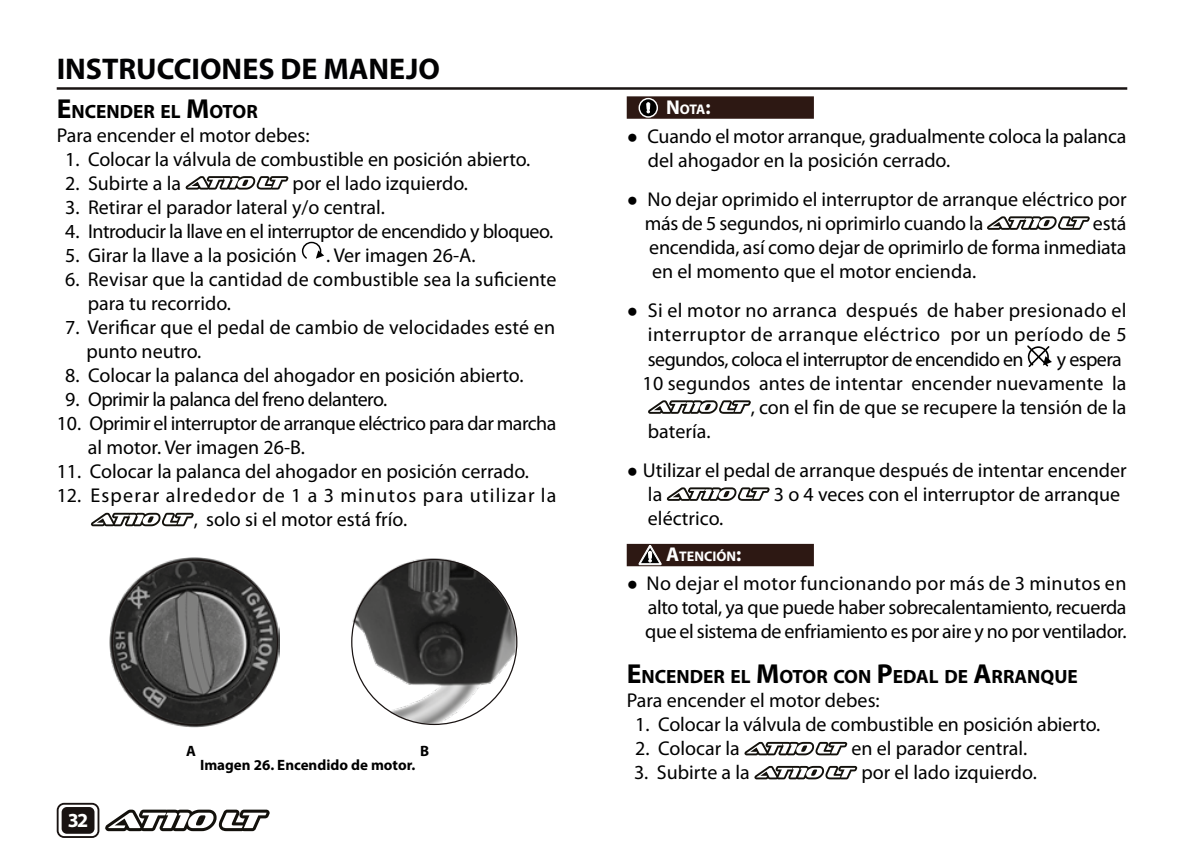
<style>
.page{position:relative;width:1184px;height:858px;background:#fff}
.page>*{position:absolute;margin:0;border:0;box-sizing:border-box;transform-origin:0 0}
.t1{font:700 30px "Myriad Pro";color:#020203}
.t2{font:20px/24px "Myriad Pro";color:#000}
.t3{font:20px/24px "Myriad Pro";letter-spacing:-.025em;color:#000}
.t4{font:20px/24px "Myriad Pro";letter-spacing:.06em;color:#000}
.t5{font:700 20px "Myriad Pro";color:#fff}
.t6{font:700 19.25px "Myriad Pro";color:#000}
.t7{font:700 15px "Myriad Pro";color:#000}
.t8{font:700 14px "Myriad Pro";color:#fff}
.s1{font-size:27.5px}
.s2{font-size:20px}
.s3{font-family:"Arial";font-size:18.75px}
</style>
<div class="page">
<svg style="left:105px;top:809px;width:164px;height:22px"></svg>
<hr style="left:57px;top:87px;width:1070px;height:3px;background:#1a1413">
<svg style="left:57px;top:802px;width:42px;height:35px"></svg>
<svg style="left:185px;top:176px;width:103px;height:13px"></svg>
<svg style="left:301px;top:241px;width:23px;height:18px"></svg>
<svg style="left:91px;top:512px;width:103px;height:14px"></svg>
<div style="left:626px;top:96px;width:188px;height:23px;background:#2d1813;border:5px solid #2d1813"></div>
<svg style="left:639px;top:99px;width:18px;height:18px"></svg>
<div style="left:638px;top:98px;width:20px;height:20px;border:1px solid #fff;border-radius:50%"></div>
<svg style="left:646px;top:102px;width:4px;height:11px"></svg>
<svg style="left:987px;top:216px;width:102px;height:14px"></svg>
<svg style="left:1027px;top:345px;width:24px;height:23px"></svg>
<svg style="left:648px;top:400px;width:102px;height:14px"></svg>
<svg style="left:666px;top:487px;width:103px;height:14px"></svg>
<div style="left:626px;top:544px;width:188px;height:22px;background:#2d1813"></div>
<svg style="left:638px;top:545px;width:23px;height:20px"></svg>
<svg style="left:744px;top:741px;width:103px;height:14px"></svg>
<svg style="left:754px;top:765px;width:103px;height:14px"></svg>
<img style="left:110px;top:557px;width:170px;height:170px">
<img style="left:351px;top:558px;width:167px;height:168px">
<h1 class="t1" style="left:57px;top:50px;width:384px">INSTRUCCIONES DE MANEJO</h1>
<p class="t6" style="left:57px;top:98px;width:203px"><span class="s1">E</span>NCENDER EL <span class="s1">M</span>OTOR</p>
<p class="t2" style="left:57px;top:122px;width:254px">Para encender el motor debes:</p>
<p class="t2" style="left:65px;top:146px;width:466px">1. Colocar la válvula de combustible en posición abierto.</p>
<p class="t2" style="left:65px;top:170px;width:117px">2. Subirte a la</p>
<p class="t2" style="left:292px;top:170px;width:177px">por el lado izquierdo.</p>
<p class="t2" style="left:65px;top:194px;width:321px">3. Retirar el parador lateral y/o central.</p>
<p class="t3" style="left:65px;top:218px;width:489px">4. Introducir la llave en el interruptor de encendido y bloqueo.</p>
<p class="t2" style="left:65px;top:243px;width:233px">5. Girar la llave a la posición</p>
<p class="t2" style="left:326px;top:243px;width:151px">. Ver imagen 26-A.</p>
<p class="t2" style="left:88px;top:267px;width:470px;text-indent:-23px">6. Revisar que la cantidad de combustible sea la suficiente para tu recorrido.</p>
<p class="t2" style="left:86px;top:315px;width:470px;text-indent:-21px">7. Verificar que el pedal de cambio de velocidades esté en punto neutro.</p>
<p class="t2" style="left:65px;top:363px;width:460px">8. Colocar la palanca del ahogador en posición abierto.</p>
<p class="t3" style="left:65px;top:387px;width:323px">9. Oprimir la palanca del freno delantero.</p>
<p class="t3" style="left:88px;top:411px;width:470px;text-indent:-31px">10. Oprimir el interruptor de arranque eléctrico para dar marcha al motor. Ver imagen 26-B.</p>
<p class="t2" style="left:57px;top:459px;width:474px">11. Colocar la palanca del ahogador en posición cerrado.</p>
<p class="t4" style="left:194px;top:483px;width:364px;text-indent:-137px">12. Esperar alrededor de 1 a 3 minutos para utilizar la , solo si el motor está frío.</p>
<p class="t5" style="left:68px;top:807px;width:22px">32</p>
<p class="t7" style="left:186px;top:741px;width:11px">A</p>
<p class="t7" style="left:420px;top:741px;width:11px">B</p>
<p class="t7" style="left:200px;top:755px;width:217px">Imagen 26. Encendido de motor.</p>
<p class="t8" style="left:666px;top:100px;width:46px"><span class="s2">N</span> OTA<span class="s2">:</span></p>
<p class="t2" style="left:648px;top:124px;width:480px;text-indent:-21px"><span class="s3">●</span> Cuando el motor arranque, gradualmente coloca la palanca del ahogador en la posición cerrado.</p>
<p class="t2" style="left:644px;top:187px;width:483px;text-indent:-18px"><span class="s3">●</span> No dejar oprimido el interruptor de arranque eléctrico por más de 5 segundos, ni oprimirlo cuando la</p>
<p class="t2" style="left:649px;top:211px;width:479px;text-align:justify;text-indent:444px">está encendida, así como dejar de oprimirlo de forma inmediata en el momento que el motor encienda.</p>
<p class="t2" style="left:647px;top:297px;width:480px;text-align:justify;text-indent:-21px"><span class="s3">●</span> Si el motor no arranca después de haber presionado el interruptor de arranque eléctrico por un período de 5 segundos, coloca el interruptor de encendido en</p>
<p class="t2" style="left:1056px;top:347px;width:66px">y espera</p>
<p class="t2" style="left:642px;top:371px;width:485px">10 segundos antes de intentar encender nuevamente la</p>
<p class="t2" style="left:750px;top:395px;width:377px">, con el fin de que se recupere la tensión de la</p>
<p class="t2" style="left:648px;top:419px;width:64px">batería.</p>
<p class="t2" style="left:648px;top:458px;width:480px;text-indent:-21px"><span class="s3">●</span> Utilizar el pedal de arranque después de intentar encender la</p>
<p class="t2" style="left:773px;top:482px;width:348px">3 o 4 veces con el interruptor de arranque</p>
<p class="t2" style="left:648px;top:506px;width:77px">eléctrico.</p>
<p class="t8" style="left:666px;top:547px;width:77px"><span class="s2">A</span>TENCIÓN<span class="s2">:</span></p>
<p class="t2" style="left:645px;top:571px;width:483px;text-align:justify;text-indent:-18px"><span class="s3">●</span> No dejar el motor funcionando por más de 3 minutos en alto total, ya que puede haber sobrecalentamiento, recuerda que el sistema de enfriamiento es por aire y no por ventilador.</p>
<p class="t6" style="left:626px;top:664px;width:440px"><span class="s1">E</span>NCENDER EL <span class="s1">M</span>OTOR CON <span class="s1">P</span>EDAL DE <span class="s1">A</span>RRANQUE</p>
<p class="t2" style="left:626px;top:688px;width:254px">Para encender el motor debes:</p>
<p class="t2" style="left:635px;top:712px;width:466px">1. Colocar la válvula de combustible en posición abierto.</p>
<p class="t2" style="left:635px;top:736px;width:106px">2. Colocar la</p>
<p class="t2" style="left:851px;top:736px;width:177px">en el parador central.</p>
<p class="t2" style="left:634px;top:760px;width:117px">3. Subirte a la</p>
<p class="t2" style="left:861px;top:760px;width:177px">por el lado izquierdo.</p>
</div>
